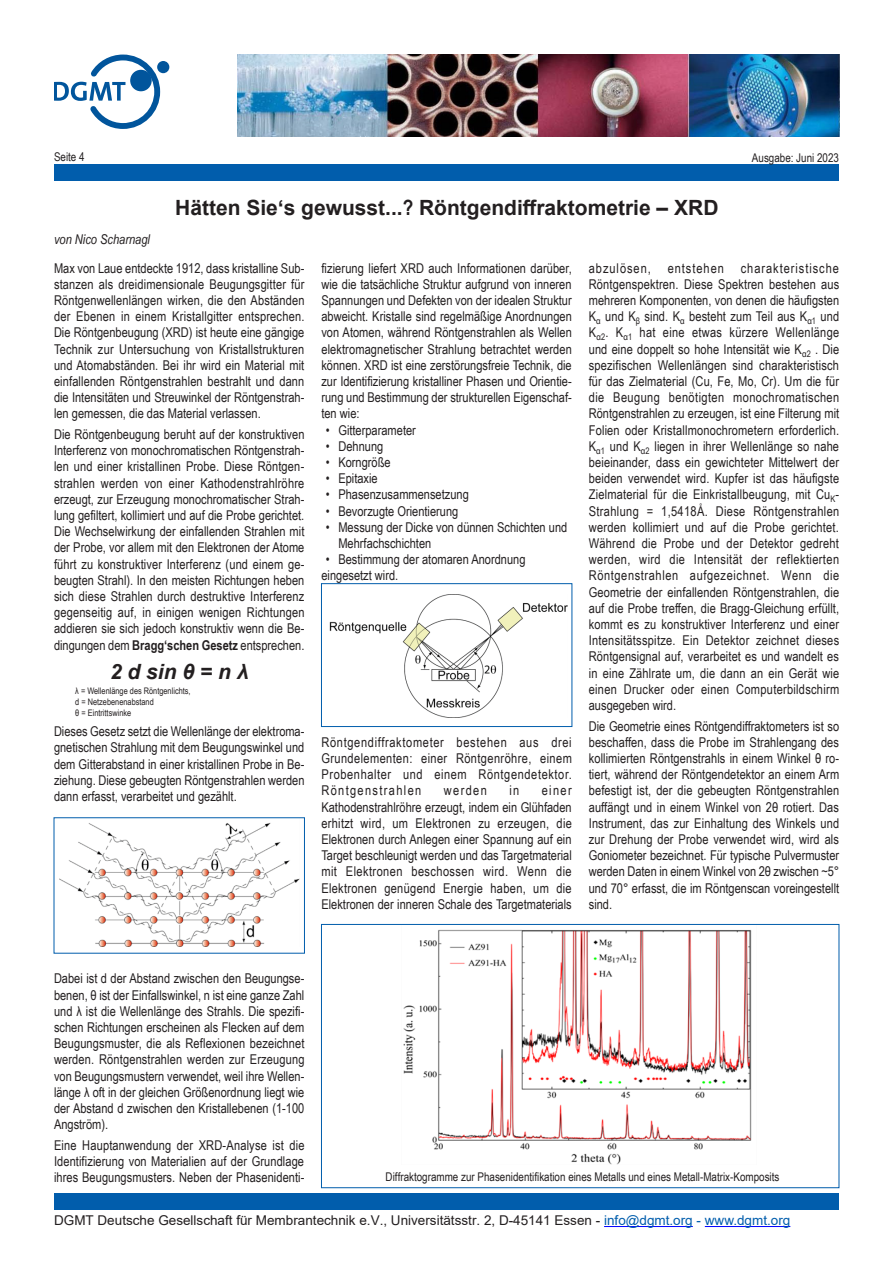
<style>
.page{position:relative;width:893px;height:1263px;background:#fff}
.page>*{position:absolute;margin:0;border:0;box-sizing:border-box;transform-origin:0 0}
.t1{font:700 21px "Arial";color:#231f20}
.t2{font:italic 700 21px "Arial";color:#231f20}
.t3{font:13.5px/16.2px "Arial Narrow";color:#231f20;text-align:justify}
.t4{font:13.5px "Arial";color:#231f20}
.t5{font:italic 13.5px "Arial Narrow";color:#231f20}
.t6{font:12px "Arial Narrow";color:#231f20}
.t7{font:9px/10.8px "Arial Narrow";color:#231f20}
.s1{font-family:"Arial Narrow"}
.s2{font-weight:700}
.s3{color:#015dac}
</style>
<div class="page">
<hr style="left:604px;top:1226px;width:89px;height:1px;background:#00f">
<hr style="left:705px;top:1226px;width:85px;height:1px;background:#00f">
<div style="left:54px;top:1193px;width:785px;height:16px;background:#015dac"></div>
<img style="left:237px;top:54px;width:602px;height:82px">
<div style="left:54px;top:165px;width:785px;height:16px;background:#015dac"></div>
<svg style="left:54px;top:54px;width:109px;height:75px"></svg>
<div style="left:130px;top:70px;width:22px;height:21px;background:#01559c;border-radius:50%"></div>
<div style="left:157px;top:61px;width:12px;height:12px;background:#01559c;border-radius:50%"></div>
<img style="left:60px;top:823px;width:239px;height:124px">
<img style="left:329px;top:595px;width:239px;height:122px">
<div style="left:321px;top:583px;width:251px;height:144px;border:1px solid #015dac"></div>
<img style="left:403px;top:929px;width:349px;height:236px">
<div style="left:321px;top:924px;width:518px;height:264px;border:1px solid #015dac"></div>
<p class="t6" style="left:54px;top:148px;width:32px">Seite 4</p>
<p class="t6" style="left:752px;top:149px;width:88px">Ausgabe: Juni 2023</p>
<p class="t5" style="left:54px;top:230px;width:97px">von Nico Scharnagl</p>
<h1 class="t1" style="left:175px;top:192px;width:545px">Hätten Sie‘s gewusst...<span class="s1">?</span> Röntgendiffraktometrie – XRD</h1>
<p class="t3" style="left:54px;top:259px;width:252px">Max von Laue entdeckte 1912, dass kristalline Sub&shy;stanzen als dreidimensionale Beugungsgitter für Röntgenwellenlängen wirken, die den Abständen der Ebenen in einem Kristallgitter entsprechen.<br>Die Röntgenbeugung (XRD) ist heute eine gängige Technik zur Untersuchung von Kristallstrukturen und Atomabständen. Bei ihr wird ein Material mit einfallenden Röntgenstrahlen bestrahlt und dann die Intensitäten und Streuwinkel der Röntgenstrah&shy;len gemessen, die das Material verlassen.</p>
<p class="t3" style="left:54px;top:425px;width:252px">Die Röntgenbeugung beruht auf der konstruktiven Interferenz von monochromatischen Röntgenstrah&shy;len und einer kristallinen Probe. Diese Röntgen&shy;strahlen werden von einer Kathodenstrahlröhre erzeugt, zur Erzeugung monochromatischer Strah&shy;lung gefiltert, kollimiert und auf die Probe gerichtet.<br>Die Wechselwirkung der einfallenden Strahlen mit der Probe, vor allem mit den Elektronen der Atome führt zu konstruktiver Interferenz (und einem ge&shy;beugten Strahl). In den meisten Richtungen heben sich diese Strahlen durch destruktive Interferenz gegenseitig auf, in einigen wenigen Richtungen addieren sie sich jedoch konstruktiv wenn die Be&shy;dingungen dem <span class="s2">Bragg‘schen Gesetz</span> entsprechen.</p>
<h1 class="t2" style="left:110px;top:658px;width:140px">2 d sin θ = n λ</h1>
<p class="t7" style="left:75px;top:685px;width:117px">λ = Wellenlänge des Röntgenlichts, d = Netzebenenabstand<br>θ = Eintrittswinke</p>
<p class="t3" style="left:54px;top:723px;width:252px">Dieses Gesetz setzt die Wellenlänge der elektroma&shy;gnetischen Strahlung mit dem Beugungswinkel und dem Gitterabstand in einer kristallinen Probe in Be&shy;ziehung. Diese gebeugten Röntgenstrahlen werden dann erfasst, verarbeitet und gezählt.</p>
<p class="t3" style="left:321px;top:259px;width:252px">fizierung liefert XRD auch Informationen darüber, wie die tatsächliche Struktur aufgrund von inneren Spannungen und Defekten von der idealen Struktur abweicht. Kristalle sind regelmäßige Anordnungen von Atomen, während Röntgenstrahlen als Wellen elektromagnetischer Strahlung betrachtet werden können. XRD ist eine zerstörungsfreie Technik, die zur Identifizierung kristalliner Phasen und Orientie&shy;rung und Bestimmung der strukturellen Eigenschaf&shy;ten wie:</p>
<p class="t3" style="left:326px;top:421px;width:92px">• Gitterparameter</p>
<p class="t3" style="left:326px;top:437px;width:59px">• Dehnung</p>
<p class="t3" style="left:326px;top:454px;width:67px">• Korngröße</p>
<p class="t3" style="left:326px;top:470px;width:54px">• Epitaxie</p>
<p class="t3" style="left:326px;top:486px;width:145px">• Phasenzusammensetzung</p>
<p class="t3" style="left:326px;top:502px;width:134px">• Bevorzugte Orientierung</p>
<p class="t3" style="left:338px;top:518px;width:230px;text-indent:-13px">• Messung der Dicke von dünnen Schichten und<br>Mehrfachschichten</p>
<p class="t3" style="left:321px;top:551px;width:206px;text-indent:4px">• Bestimmung der atomaren Anordnung eingesetzt wird.</p>
<p class="t3" style="left:321px;top:733px;width:252px">Röntgendiffraktometer bestehen aus drei Grundelementen: einer Röntgenröhre, einem Probenhalter und einem Röntgendetektor.<br>Röntgenstrahlen</p>
<p class="t3" style="left:321px;top:782px;width:252px;text-indent:220px">einer Kathodenstrahlröhre erzeugt, indem ein Glühfaden erhitzt wird, um Elektronen zu erzeugen, die Elektronen durch Anlegen einer Spannung auf ein Target beschleunigt werden und das Targetmaterial mit Elektronen beschossen wird. Wenn die Elektronen genügend Energie haben, um die Elektronen der inneren Schale des Targetmaterials</p>
<p class="t3" style="left:444px;top:782px;width:44px">werden</p>
<p class="t3" style="left:509px;top:782px;width:11px">in</p>
<p class="t3" style="left:589px;top:259px;width:252px">abzulösen, entstehen charakteristische Röntgenspektren. Diese Spektren bestehen aus mehreren Komponenten, von denen die häufigsten K<sub>α</sub> und K<sub>β</sub> sind. K<sub>α</sub> besteht zum Teil aus K<sub>α1</sub> und K<sub>α2</sub>. K<sub>α1</sub> hat eine etwas kürzere Wellenlänge und eine doppelt so hohe Intensität wie K<sub>α2</sub> . Die spezifischen Wellenlängen sind charakteristisch für das Zielmaterial (Cu, Fe, Mo, Cr). Um die für die Beugung benötigten monochromatischen Röntgenstrahlen zu erzeugen, ist eine Filterung mit Folien oder Kristallmonochrometern erforderlich.<br>K<sub>α1</sub> und K<sub>α2</sub> liegen in ihrer Wellenlänge so nahe beieinander, dass ein gewichteter Mittelwert der beiden verwendet wird. Kupfer ist das häufigste Zielmaterial für die Einkristallbeugung, mit Cu<sub>K</sub>-Strahlung = 1,5418Å. Diese Röntgenstrahlen werden kollimiert und auf die Probe gerichtet.<br>Während die Probe und der Detektor gedreht werden, wird die Intensität der reflektierten Röntgenstrahlen aufgezeichnet. Wenn die Geometrie der einfallenden Röntgenstrahlen, die auf die Probe treffen, die Bragg-Gleichung erfüllt, kommt es zu konstruktiver Interferenz und einer Intensitätsspitze. Ein Detektor zeichnet dieses Röntgensignal auf, verarbeitet es und wandelt es in eine Zählrate um, die dann an ein Gerät wie einen Drucker oder einen Computerbildschirm ausgegeben wird.</p>
<p class="t3" style="left:589px;top:717px;width:252px">Die Geometrie eines Röntgendiffraktometers ist so beschaffen, dass die Probe im Strahlengang des kollimierten Röntgenstrahls in einem Winkel θ ro&shy;tiert, während der Röntgendetektor an einem Arm befestigt ist, der die gebeugten Röntgenstrahlen auffängt und in einem Winkel von 2θ rotiert. Das Instrument, das zur Einhaltung des Winkels und zur Drehung der Probe verwendet wird, wird als Goniometer bezeichnet. Für typische Pulvermuster werden Daten in einem Winkel von 2θ zwischen ~5° und 70° erfasst, die im Röntgenscan voreingestellt sind.</p>
<p class="t3" style="left:54px;top:970px;width:252px">Dabei ist d der Abstand zwischen den Beugungse&shy;benen, θ ist der Einfallswinkel, n ist eine ganze Zahl und λ ist die Wellenlänge des Strahls. Die spezifi&shy;schen Richtungen erscheinen als Flecken auf dem Beugungsmuster, die als Reflexionen bezeichnet werden. Röntgenstrahlen werden zur Erzeugung von Beugungsmustern verwendet, weil ihre Wellen&shy;länge λ oft in der gleichen Größenordnung liegt wie der Abstand d zwischen den Kristallebenen (1-100<br>Angström).</p>
<p class="t3" style="left:54px;top:1136px;width:252px">Eine Hauptanwendung der XRD-Analyse ist die Identifizierung von Materialien auf der Grundlage ihres Beugungsmusters. Neben der Phasenidenti-</p>
<p class="t6" style="left:386px;top:1168px;width:395px">Diffraktogramme zur Phasenidentifikation eines Metalls und eines Metall-Matrix-Komposits</p>
<p class="t4" style="left:54px;top:1211px;width:738px">DGMT Deutsche Gesellschaft für Membrantechnik e.V., Universitätsstr. 2, D-45141 Essen - <span class="s3">info@dgmt.org - www.dgmt.org</span></p>
</div>
